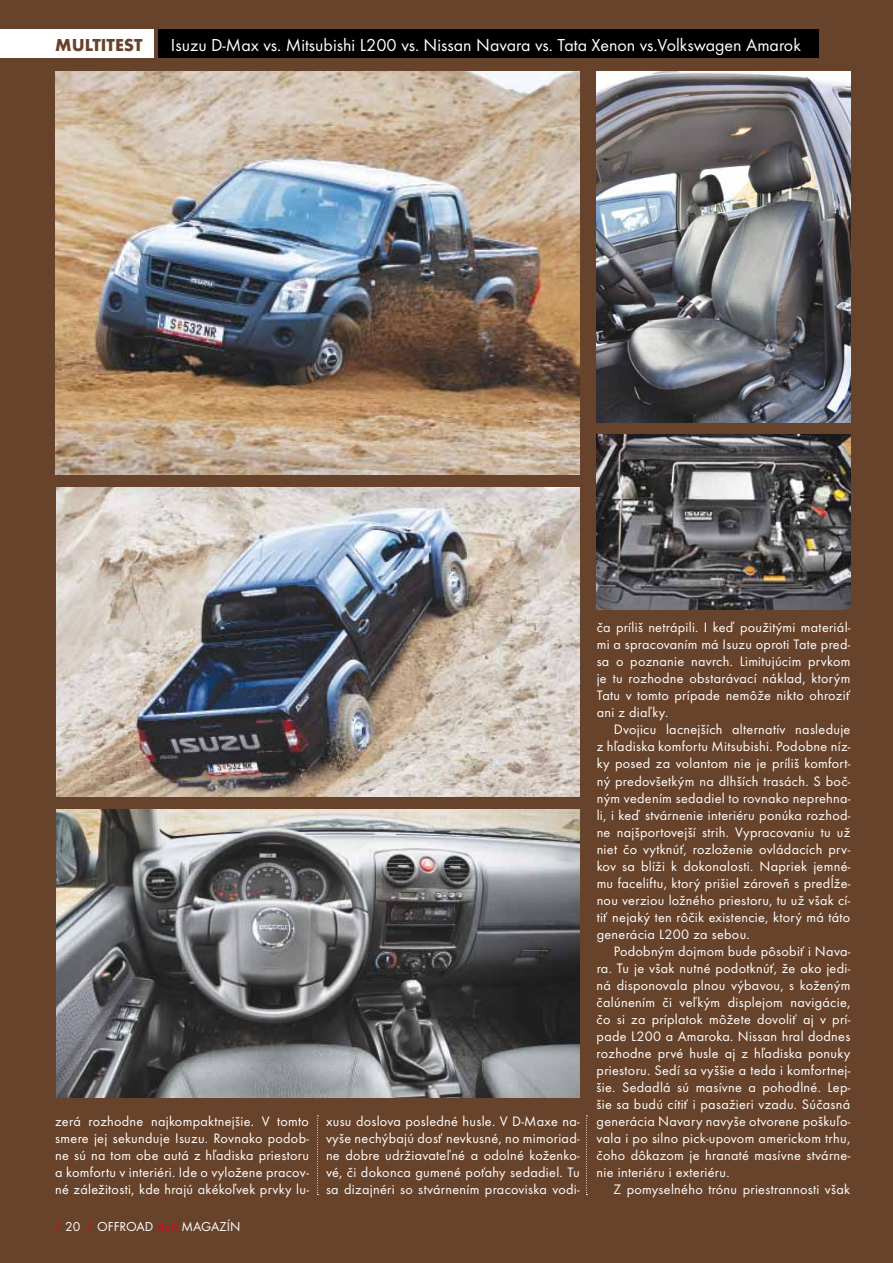
<style>
.page{position:relative;width:893px;height:1263px;background:#68432b}
.page>*{position:absolute;margin:0;border:0;box-sizing:border-box;transform-origin:0 0}
.t1{font:18px "Futura TEE";color:#fff}
.t2{font:700 18px "Futura TEE";color:#68432b}
.t3{font:14.25px/17px "Futura TEE";letter-spacing:.02em;color:#fff;text-align:justify}
.t4{font:13.5px "Futura TEE";color:#fff}
.s1{color:#e2001a}
</style>
<div class="page">
<div style="left:159px;top:29px;width:660px;height:29px;background:#000"></div>
<div style="left:0;top:29px;width:154px;height:29px;background:#fff"></div>
<svg style="left:317px;top:1115px;width:2px;height:80px"></svg>
<img style="left:55px;top:71px;width:525px;height:403px">
<img style="left:56px;top:810px;width:524px;height:287px">
<img style="left:597px;top:434px;width:253px;height:176px">
<img style="left:597px;top:71px;width:253px;height:352px">
<img style="left:56px;top:488px;width:524px;height:309px">
<svg style="left:586px;top:1115px;width:1px;height:80px"></svg>
<p class="t2" style="left:55px;top:34px;width:86px">MULTITEST</p>
<p class="t1" style="left:171px;top:34px;width:631px">Isuzu D-Max vs. Mitsubishi L200 vs. Nissan Navara vs. Tata Xenon vs.Volkswagen Amarok</p>
<p class="t3" style="left:55px;top:1112px;width:255px">zerá rozhodne najkompaktnejšie. V tomto smere jej sekunduje Isuzu. Rovnako podob&shy;ne sú na tom obe autá z hľadiska priestoru a komfortu v interiéri. I de o vyložene pracov&shy;né záležitosti, kde hrajú akékoľvek prvky lu-</p>
<p class="t4" style="left:55px;top:1218px;width:187px"><span class="s1">/</span> 20 <span class="s1">/</span> OFFROAD <span class="s1">4x4</span> MAGAZÍN</p>
<p class="t3" style="left:326px;top:1112px;width:255px">xusu doslova posledné husle. V D-Maxe na&shy;vyše nechýbajú dosť nevkusné, no mimoriad&shy;ne dobre udržiavateľné a odolné koženko&shy;vé, či dokonca gumené poťahy sedadiel. Tu sa dizajnéri so stvárnením pracoviska vodi-</p>
<p class="t3" style="left:597px;top:619px;width:255px">ča príliš netrápili. I keď použitými materiál&shy;mi a spracovaním má I suzu oproti Tate pred&shy;sa o poznanie navrch. Limitujúcim prvkom je tu rozhodne obstarávací náklad, ktorým Tatu v tomto prípade nemôže nikto ohroziť ani z diaľky.</p>
<p class="t3" style="left:597px;top:721px;width:255px;text-indent:17px">Dvojicu lacnejších alternatív nasleduje z hľadiska komfortu Mitsubishi. Podobne níz&shy;ky posed za volantom nie je príliš komfort&shy;ný predovšetkým na dlhších trasách. S boč&shy;ným vedením sedadiel to rovnako neprehna&shy;li, i keď stvárnenie interiéru ponúka rozhod&shy;ne najšportovejší strih. Vypracovaniu tu už niet čo vytknúť, rozloženie ovládacích prv&shy;kov sa blíži k dokonalosti. Napriek jemné&shy;mu faceliftu, ktorý prišiel zároveň s predĺže&shy;nou verziou ložného priestoru, tu už však cí&shy;tiť nejaký ten rôčik existencie, ktorý má táto generácia L200 za sebou.</p>
<p class="t3" style="left:597px;top:942px;width:255px;text-indent:17px">Podobným dojmom bude pôsobiť i Nava&shy;ra. Tu je však nutné podotknúť, že ako jedi&shy;ná disponovala plnou výbavou, s koženým čalúnením či veľkým displejom navigácie, čo si za príplatok môžete dovoliť aj v prí&shy;pade L200 a Amaroka. Nissan hral dodnes rozhodne prvé husle aj z hľadiska ponuky priestoru. Sedí sa vyššie a teda i komfortnej&shy;šie. Sedadlá sú masívne a pohodlné. Lep&shy;šie sa budú cítiť i pasažieri vzadu. Súčasná generácia Navary navyše otvorene poškuľo&shy;vala i po silno pick-upovom americkom trhu, čoho dôkazom je hranaté masívne stvárne&shy;nie interiéru i exteriéru.</p>
<p class="t3" style="left:614px;top:1180px;width:238px">Z pomyselného trónu priestrannosti však</p>
</div>
